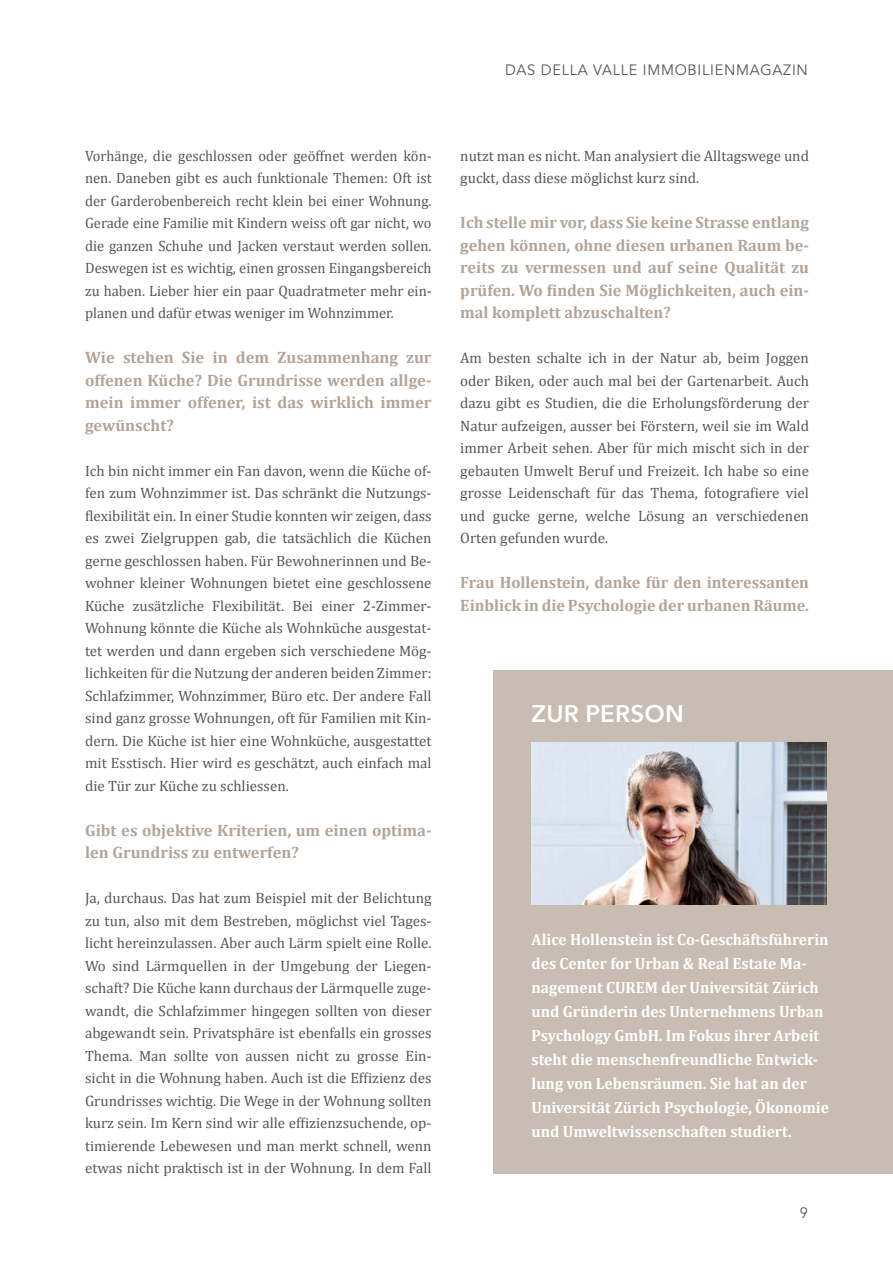
<style>
.page{position:relative;width:893px;height:1263px;background:#fff}
.page>*{position:absolute;margin:0;border:0;box-sizing:border-box;transform-origin:0 0}
.t1{font:600 24px "Avenir Next";letter-spacing:.01em;color:#fff}
.t2{font:700 16.5px/22.5px "Cambria";color:#b2a499;text-align:justify}
.t3{font:700 16.2px/24px "Cambria";color:#fff;scale:.96 1}
.t4{font:15px/22.5px "Cambria";color:#575756;text-align:justify}
.t5{font:15px "Avenir";letter-spacing:.05em;color:#575756}
</style>
<div class="page">
<div style="left:493px;top:670px;width:400px;height:503px;background:#c9bdb3"></div>
<img style="left:531px;top:743px;width:295px;height:161px">
<p class="t5" style="left:505px;top:60px;width:304px">DAS DELLA VALLE IMMOBILIENMAGAZIN</p>
<p class="t4" style="left:85px;top:144px;width:348px">Vorhänge, die geschlossen oder geöffnet werden kön&shy;nen. Daneben gibt es auch funktionale Themen: Oft ist der Garderobenbereich recht klein bei einer Wohnung.<br>Gerade eine Familie mit Kindern weiss oft gar nicht, wo die ganzen Schuhe und Jacken verstaut werden sollen.<br>Deswegen ist es wichtig, einen grossen Eingangsbereich zu haben. Lieber hier ein paar Quadratmeter mehr ein&shy;planen und dafür etwas weniger im Wohnzimmer.</p>
<p class="t2" style="left:85px;top:346px;width:348px">Wie stehen Sie in dem Zusammenhang zur offenen Küche? Die Grundrisse werden allge&shy;mein immer offener, ist das wirklich immer gewünscht?</p>
<p class="t4" style="left:85px;top:459px;width:348px">Ich bin nicht immer ein Fan davon, wenn die Küche of&shy;fen zum Wohnzimmer ist. Das schränkt die Nutzungs&shy;flexibilität ein. In einer Studie konnten wir zeigen, dass es zwei Zielgruppen gab, die tatsächlich die Küchen gerne geschlossen haben. Für Bewohnerinnen und Be&shy;wohner kleiner Wohnungen bietet eine geschlossene Küche zusätzliche Flexibilität. Bei einer 2-Zimmer-Wohnung könnte die Küche als Wohnküche ausgestat&shy;tet werden und dann ergeben sich verschiedene Mög&shy;lichkeiten für die Nutzung der anderen beiden Zimmer:<br>Schlafzimmer, Wohnzimmer, Büro etc. Der andere Fall sind ganz grosse Wohnungen, oft für Familien mit Kin&shy;dern. Die Küche ist hier eine Wohnküche, ausgestattet mit Esstisch. Hier wird es geschätzt, auch einfach mal die Tür zur Küche zu schliessen.</p>
<p class="t2" style="left:85px;top:818px;width:348px">Gibt es objektive Kriterien, um einen optima&shy;len Grundriss zu entwerfen?</p>
<p class="t4" style="left:85px;top:887px;width:348px">Ja, durchaus. Das hat zum Beispiel mit der Belichtung zu tun, also mit dem Bestreben, möglichst viel Tages&shy;licht hereinzulassen. Aber auch Lärm spielt eine Rolle.<br>Wo sind Lärmquellen in der Umgebung der Liegen&shy;schaft? Die Küche kann durchaus der Lärmquelle zuge&shy;wandt, die Schlafzimmer hingegen sollten von dieser abgewandt sein. Privatsphäre ist ebenfalls ein grosses Thema. Man sollte von aussen nicht zu grosse Ein&shy;sicht in die Wohnung haben. Auch ist die Effizienz des Grundrisses wichtig. Die Wege in der Wohnung sollten kurz sein. Im Kern sind wir alle effizienzsuchende, op&shy;timierende Lebewesen und man merkt schnell, wenn etwas nicht praktisch ist in der Wohnung. In dem Fall</p>
<p class="t4" style="left:460px;top:144px;width:350px">nutzt man es nicht. Man analysiert die Alltagswege und guckt, dass diese möglichst kurz sind.</p>
<p class="t2" style="left:460px;top:211px;width:350px">Ich stelle mir vor, dass Sie keine Strasse entlang gehen können, ohne diesen urbanen Raum be&shy;reits zu vermessen und auf seine Qualität zu prüfen. Wo finden Sie Möglichkeiten, auch ein&shy;mal komplett abzuschalten?</p>
<p class="t4" style="left:460px;top:347px;width:350px">Am besten schalte ich in der Natur ab, beim Joggen oder Biken, oder auch mal bei der Gartenarbeit. Auch dazu gibt es Studien, die die Erholungsförderung der Natur aufzeigen, ausser bei Förstern, weil sie im Wald immer Arbeit sehen. Aber für mich mischt sich in der gebauten Umwelt Beruf und Freizeit. Ich habe so eine grosse Leidenschaft für das Thema, fotografiere viel und gucke gerne, welche Lösung an verschiedenen Orten gefunden wurde.</p>
<p class="t2" style="left:460px;top:571px;width:350px">Frau Hollenstein, danke für den interessanten<br>Einblick in die Psychologie der urbanen Räume.</p>
<h1 class="t1" style="left:531px;top:693px;width:154px">ZUR PERSON</h1>
<p class="t3" style="left:531px;top:927px;width:311px">Alice Hollenstein ist Co-Geschäftsführerin des Center for Urban &amp; Real Estate Ma&shy;nagement CUREM der Universität Zürich und Gründerin des Unternehmens Urban Psychology GmbH. Im Fokus ihrer Arbeit steht die menschenfreundliche Entwick&shy;lung von Lebensräumen. Sie hat an der Universität Zürich Psychologie, Ökonomie und Umweltwissenschaften studiert.</p>
<p class="t5" style="left:800px;top:1204px;width:10px">9</p>
</div>
